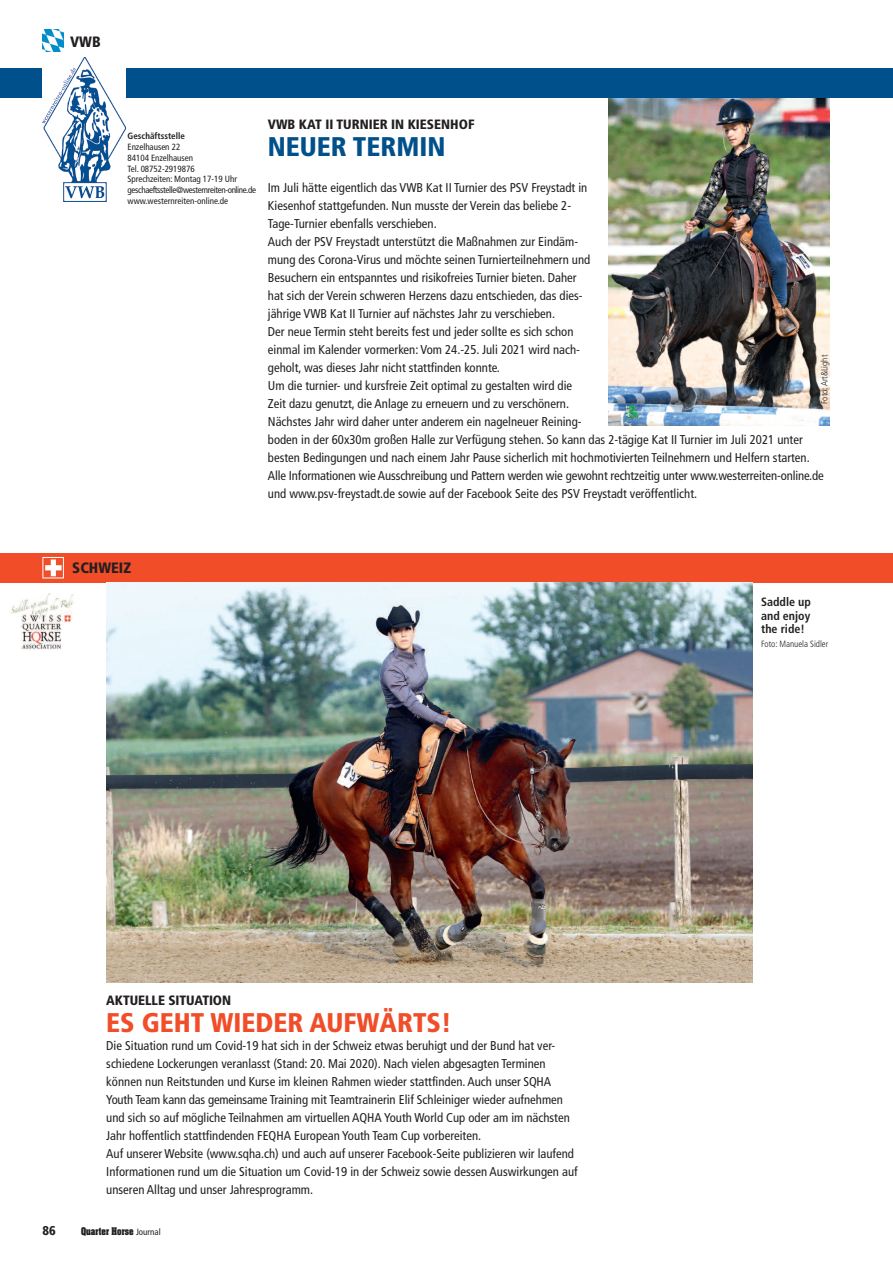
<style>
.page{position:relative;width:893px;height:1263px;background:#fff}
.page>*{position:absolute;margin:0;border:0;box-sizing:border-box;transform-origin:0 0}
.t1{font:900 condensed 27px "Frutiger";color:#f04d28}
.t2{font:900 condensed 27px "Frutiger";color:#00508b}
.t3{font:900 condensed 15px "Frutiger";color:#231f20}
.t4{font:900 condensed 13.5px "Frutiger";color:#231f20}
.t5{font:condensed 12.75px/18px "Frutiger";color:#231f20}
.t6{font:900 condensed 12.75px "Frutiger";color:#231f20}
.t7{font:700 condensed 12px/13.5px "Frutiger";color:#231f20;text-align:justify}
.t8{font:condensed 9px/10.8px "Frutiger";letter-spacing:-.005em;color:#231f20}
.t9{font:300 condensed 9px "Frutiger";color:#231f20}
.t10{font:700 9px "Aachen";color:#231f20;scale:.8 1}
.t11{font:700 condensed 9px "Frutiger";color:#231f20}
.s1{font-family:"Frutiger";font-weight:400;font-stretch:condensed}
</style>
<div class="page">
<div style="left:0;top:553px;width:893px;height:30px;background:#f04d28"></div>
<img style="left:45px;top:559px;width:17px;height:17px">
<div style="left:43px;top:557px;width:21px;height:21px;border:1px solid #fff"></div>
<img style="left:10px;top:593px;width:64px;height:58px">
<img style="left:106px;top:583px;width:647px;height:399px">
<img style="left:608px;top:98px;width:221px;height:327px">
<div style="left:0;top:68px;width:893px;height:30px;background:#00508b"></div>
<img style="left:43px;top:30px;width:21px;height:21px">
<img style="left:43px;top:57px;width:83px;height:144px">
<p class="t3" style="left:70px;top:35px;width:32px">VWB</p>
<p class="t11" style="left:128px;top:132px;width:59px">Geschäftsstelle</p>
<p class="t8" style="left:128px;top:142px;width:130px">Enzelhausen 22<br>84104 Enzelhausen<br>Tel. 08752-2919876<br>Sprechzeiten: Montag 17-19 Uhr geschaeftsstelle@westernreiten-online.de www.westernreiten-online.de</p>
<p class="t4" style="left:268px;top:119px;width:208px">VWB KAT II TURNIER IN KIESENHOF</p>
<h1 class="t2" style="left:268px;top:135px;width:179px">NEUER TERMIN</h1>
<p class="t5" style="left:268px;top:179px;width:557px">Im Juli hätte eigentlich das VWB Kat II Turnier des PSV Freystadt in<br>Kiesenhof stattgefunden. Nun musste der Verein das beliebe 2-<br>Tage-Turnier ebenfalls verschieben.<br>Auch der PSV Freystadt unterstützt die Maßnahmen zur Eindäm-<br>mung des Corona-Virus und möchte seinen Turnierteilnehmern und<br>Besuchern ein entspanntes und risikofreies Turnier bieten. Daher<br>hat sich der Verein schweren Herzens dazu entschieden, das dies-<br>jährige VWB Kat II Turnier auf nächstes Jahr zu verschieben.<br>Der neue Termin steht bereits fest und jeder sollte es sich schon<br>einmal im Kalender vormerken: Vom 24.-25. Juli 2021 wird nach-<br>geholt, was dieses Jahr nicht stattfinden konnte.<br>Um die turnier- und kursfreie Zeit optimal zu gestalten wird die<br>Zeit dazu genutzt, die Anlage zu erneuern und zu verschönern.<br>Nächstes Jahr wird daher unter anderem ein nagelneuer Reining-<br>boden in der 60x30m großen Halle zur Verfügung stehen. So kann das 2-tägige Kat II Turnier im Juli 2021 unter besten Bedingungen und nach einem Jahr Pause sicherlich mit hochmotivierten Teilnehmern und Helfern starten.<br>Alle Informationen wie Ausschreibung und Pattern werden wie gewohnt rechtzeitig unter www.westerreiten-online.de und www.psv-freystadt.de sowie auf der Facebook Seite des PSV Freystadt veröffentlicht.</p>
<p class="t9" style="left:821px;top:404px;width:51px;rotate:-90deg">Foto: Art&amp;Light</p>
<p class="t3" style="left:72px;top:562px;width:60px">SCHWEIZ</p>
<p class="t7" style="left:761px;top:596px;width:51px">Saddle up and enjoy the ride!</p>
<p class="t9" style="left:761px;top:640px;width:68px">Foto: Manuela Sidler</p>
<p class="t4" style="left:106px;top:995px;width:126px">AKTUELLE SITUATION</p>
<h1 class="t1" style="left:106px;top:1011px;width:347px">ES GEHT WIEDER AUFWÄRTS!</h1>
<p class="t5" style="left:106px;top:1037px;width:473px">Die Situation rund um Covid-19 hat sich in der Schweiz etwas beruhigt und der Bund hat ver&shy;schiedene Lockerungen veranlasst (Stand: 20. Mai 2020). Nach vielen abgesagten Terminen können nun Reitstunden und Kurse im kleinen Rahmen wieder stattfinden. Auch unser SQHA Youth Team kann das gemeinsame Training mit Teamtrainerin Elif Schleiniger wieder aufnehmen und sich so auf mögliche Teilnahmen am virtuellen AQHA Youth World Cup oder am im nächsten Jahr hoffentlich stattfindenden FEQHA European Youth Team Cup vorbereiten.<br>Auf unserer Website (www.sqha.ch) und auch auf unserer Facebook-Seite publizieren wir laufend Informationen rund um die Situation um Covid-19 in der Schweiz sowie dessen Auswirkungen auf unseren Alltag und unser Jahresprogramm.</p>
<p class="t6" style="left:43px;top:1225px;width:15px">86</p>
<p class="t10" style="left:81px;top:1226px;width:101px">Quarter Horse <span class="s1">Journal</span></p>
</div>
